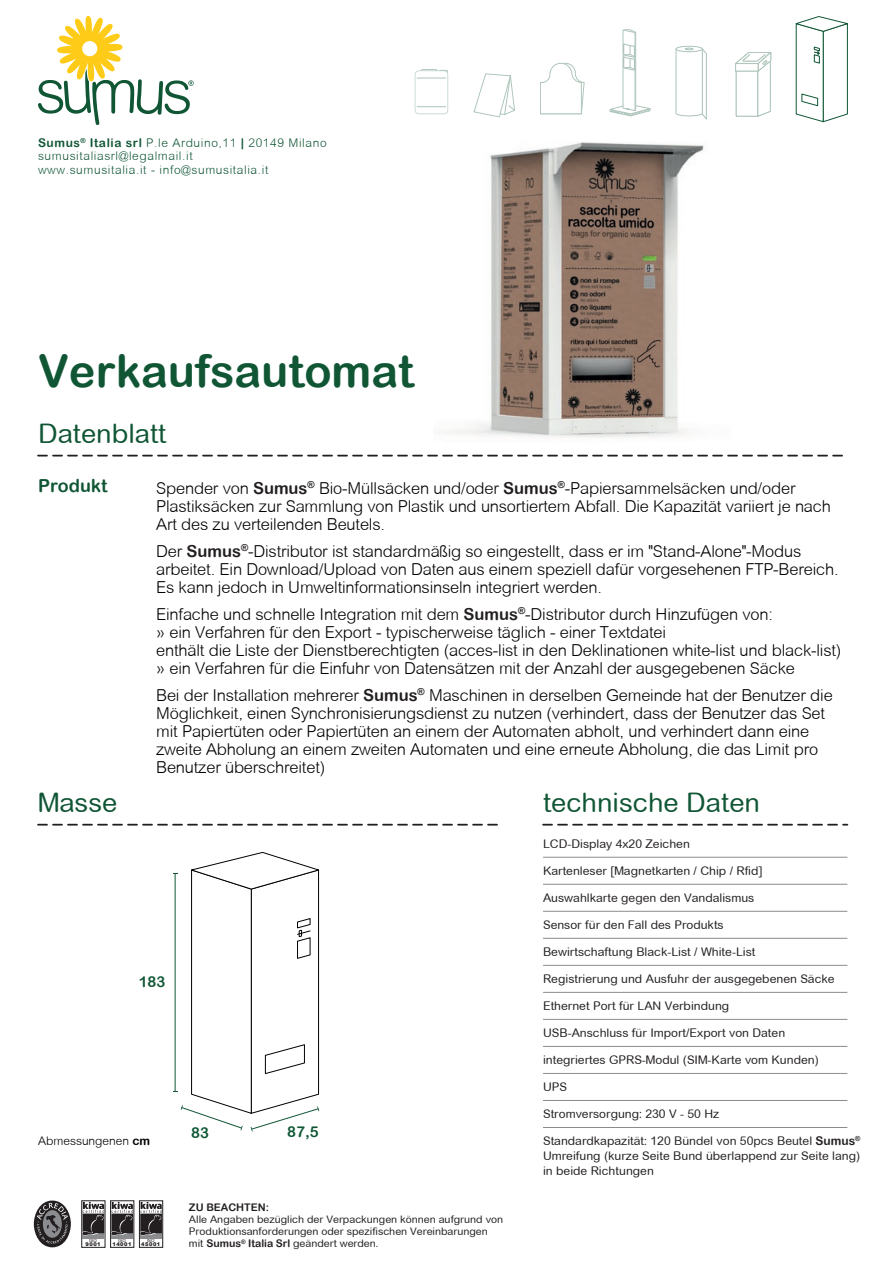
<style>
.page{position:relative;width:893px;height:1263px;background:#fff}
.page>*{position:absolute;margin:0;border:0;box-sizing:border-box;transform-origin:0 0}
.t1{font:45px "Arial Rounded MT Bold";color:#105635}
.t2{font:27px "Arial Rounded MT";color:#105635}
.t3{font:18px "Arial Rounded MT Bold";color:#105635}
.t4{font:300 16.5px/18px "Arial Rounded MT";letter-spacing:-.01em;color:#000001}
.t5{font:15px "Arial Rounded MT Bold";color:#105635}
.t6{font:12px/15px "Arial Rounded MT";color:#231f20;text-align:justify}
.t7{font:300 12px/13.5px "Arial Rounded MT";letter-spacing:.05em;color:#105635}
.t8{font:300 12px "Arial Rounded MT";color:#000001}
.t9{font:10.5px/12px "Arial Rounded MT";color:#231f20}
.t10{font:10.5px "Arial Rounded MT Bold";color:#231f20}
.t11{font:900 5.1px "Arial";letter-spacing:.1em;color:#231f20}
.t12{font:4.35px "Arial";color:#231f20}
.s1{font-family:"Arial Rounded MT Bold";font-weight:400}
.s2{font-family:"Arial Rounded MT Bold";font-weight:400;color:#231f20}
.s3{font-family:"Arial Rounded MT Bold"}
</style>
<div class="page">
<img style="left:432px;top:105px;width:304px;height:352px">
<svg style="left:38px;top:16px;width:156px;height:109px"></svg>
<svg style="left:38px;top:455px;width:805px;height:1px"></svg>
<svg style="left:38px;top:824px;width:460px;height:1px"></svg>
<hr style="left:543px;top:857px;width:304px;height:1px;background:#8a8c8f">
<hr style="left:543px;top:884px;width:304px;height:1px;background:#8a8c8f">
<hr style="left:543px;top:911px;width:304px;height:1px;background:#8a8c8f">
<hr style="left:543px;top:938px;width:304px;height:1px;background:#8a8c8f">
<hr style="left:543px;top:965px;width:304px;height:1px;background:#8a8c8f">
<hr style="left:543px;top:992px;width:304px;height:1px;background:#8a8c8f">
<hr style="left:543px;top:1019px;width:304px;height:1px;background:#8a8c8f">
<hr style="left:543px;top:1046px;width:304px;height:1px;background:#8a8c8f">
<hr style="left:543px;top:1073px;width:304px;height:1px;background:#8a8c8f">
<hr style="left:543px;top:1100px;width:304px;height:1px;background:#8a8c8f">
<hr style="left:543px;top:1127px;width:304px;height:1px;background:#8a8c8f">
<svg style="left:543px;top:824px;width:304px;height:1px"></svg>
<svg style="left:173px;top:852px;width:147px;height:279px"></svg>
<div style="left:421px;top:69px;width:16px;height:4px;border:1px solid #105635"></div>
<svg style="left:415px;top:70px;width:33px;height:44px"></svg>
<svg style="left:474px;top:74px;width:41px;height:43px"></svg>
<svg style="left:540px;top:63px;width:44px;height:51px"></svg>
<div style="left:676px;top:46px;width:27px;height:6px;border:1px solid #105635;border-radius:50%"></div>
<svg style="left:676px;top:48px;width:31px;height:71px"></svg>
<svg style="left:610px;top:29px;width:40px;height:87px"></svg>
<svg style="left:795px;top:16px;width:53px;height:107px"></svg>
<svg style="left:735px;top:52px;width:36px;height:64px"></svg>
<svg style="left:34px;top:1200px;width:37px;height:47px"></svg>
<svg style="left:37px;top:1203px;width:31px;height:41px"></svg>
<div style="left:83px;top:1233px;width:21px;height:5px;background:#8a8c8f"></div>
<svg style="left:83px;top:1202px;width:21px;height:33px"></svg>
<div style="left:110px;top:1200px;width:24px;height:47px;border:1px solid #231f20"></div>
<div style="left:111px;top:1233px;width:22px;height:5px;background:#8a8c8f"></div>
<svg style="left:111px;top:1202px;width:22px;height:33px"></svg>
<div style="left:139px;top:1200px;width:24px;height:47px;border:1px solid #231f20"></div>
<div style="left:140px;top:1233px;width:22px;height:5px;background:#8a8c8f"></div>
<svg style="left:140px;top:1202px;width:22px;height:33px"></svg>
<p class="t7" style="left:38px;top:136px;width:290px"><span class="s1">Sumus</span><sup>®</sup> <span class="s1">Italia srl</span> P.le Arduino,11 <span class="s1">|</span> 20149 Milano sumusitaliasrl@legalmail.it<br>www.sumusitalia.it - info@sumusitalia.it</p>
<h1 class="t1" style="left:38px;top:344px;width:377px">Verkaufsautomat</h1>
<h2 class="t2" style="left:38px;top:418px;width:130px">Datenblatt</h2>
<p class="t3" style="left:38px;top:475px;width:71px">Produkt</p>
<p class="t4" style="left:156px;top:479px;width:676px">Spender von <span class="s2">Sumus</span><sup>®</sup> Bio-Müllsäcken und/oder <span class="s2">Sumus</span><sup>®</sup>-Papiersammelsäcken und/oder<br>Plastiksäcken zur Sammlung von Plastik und unsortiertem Abfall. Die Kapazität variiert je nach<br>Art des zu verteilenden Beutels.</p>
<p class="t4" style="left:156px;top:542px;width:684px">Der <span class="s2">Sumus</span><sup>®</sup>-Distributor ist standardmäßig so eingestellt, dass er im "Stand-Alone"-Modus arbeitet. Ein Download/Upload von Daten aus einem speziell dafür vorgesehenen FTP-Bereich.<br>Es kann jedoch in Umweltinformationsinseln integriert werden.</p>
<p class="t4" style="left:156px;top:605px;width:687px">Einfache und schnelle Integration mit dem <span class="s2">Sumus</span><sup>®</sup>-Distributor durch Hinzufügen von:<br>» ein Verfahren für den Export - typischerweise täglich - einer Textdatei<br>enthält die Liste der Dienstberechtigten (acces-list in den Deklinationen white-list und black-list) » ein Verfahren für die Einfuhr von Datensätzen mit der Anzahl der ausgegebenen Säcke</p>
<p class="t4" style="left:156px;top:686px;width:678px">Bei der Installation mehrerer <span class="s2">Sumus</span><sup>®</sup> Maschinen in derselben Gemeinde hat der Benutzer die Möglichkeit, einen Synchronisierungsdienst zu nutzen (verhindert, dass der Benutzer das Set mit Papiertüten oder Papiertüten an einem der Automaten abholt, und verhindert dann eine zweite Abholung an einem zweiten Automaten und eine erneute Abholung, die das Limit pro Benutzer überschreitet)</p>
<h2 class="t2" style="left:543px;top:787px;width:218px">technische Daten</h2>
<p class="t6" style="left:543px;top:837px;width:148px">LCD-Display 4x20 Zeichen</p>
<p class="t6" style="left:543px;top:864px;width:221px">Kartenleser [Magnetkarten / Chip / Rfid]</p>
<p class="t6" style="left:543px;top:891px;width:213px">Auswahlkarte gegen den Vandalismus</p>
<p class="t6" style="left:543px;top:918px;width:182px">Sensor für den Fall des Produkts</p>
<p class="t6" style="left:543px;top:945px;width:214px">Bewirtschaftung Black-List / White-List</p>
<p class="t6" style="left:543px;top:972px;width:293px">Registrierung und Ausfuhr der ausgegebenen Säcke</p>
<p class="t6" style="left:543px;top:999px;width:188px">Ethernet Port für LAN Verbindung</p>
<p class="t6" style="left:543px;top:1026px;width:244px">USB-Anschluss für Import/Export von Daten</p>
<p class="t6" style="left:543px;top:1053px;width:277px">integriertes GPRS-Modul (SIM-Karte vom Kunden)</p>
<p class="t6" style="left:543px;top:1080px;width:25px">UPS</p>
<p class="t6" style="left:543px;top:1107px;width:178px">Stromversorgung: 230 V - 50 Hz</p>
<p class="t6" style="left:543px;top:1134px;width:319px">Standardkapazität: 120 Bündel von 50pcs Beutel <span class="s3">Sumus</span><sup>® </sup>Umreifung (kurze Seite Bund überlappend zur Seite lang) in beide Richtungen</p>
<h2 class="t2" style="left:38px;top:787px;width:81px">Masse</h2>
<p class="t5" style="left:139px;top:973px;width:28px">183</p>
<p class="t5" style="left:191px;top:1123px;width:19px">83</p>
<p class="t5" style="left:287px;top:1123px;width:33px">87,5</p>
<p class="t8" style="left:38px;top:1134px;width:114px">Abmessungenen <span class="s1">cm</span></p>
<p class="t12" style="left:89px;top:1237px;width:9px">ISO</p>
<p class="t11" style="left:85px;top:1241px;width:17px">9001</p>
<p class="t12" style="left:118px;top:1237px;width:9px">ISO</p>
<p class="t11" style="left:112px;top:1241px;width:21px">14001</p>
<p class="t12" style="left:147px;top:1237px;width:9px">ISO</p>
<p class="t11" style="left:141px;top:1241px;width:21px">45001</p>
<p class="t10" style="left:189px;top:1201px;width:82px">ZU BEACHTEN:</p>
<p class="t9" style="left:189px;top:1213px;width:316px">Alle Angaben bezüglich der Verpackungen können aufgrund von<br>Produktionsanforderungen oder spezifischen Vereinbarungen mit <span class="s3">Sumus</span><sup>®</sup> <span class="s3">Italia Srl</span> geändert werden.</p>
</div>
